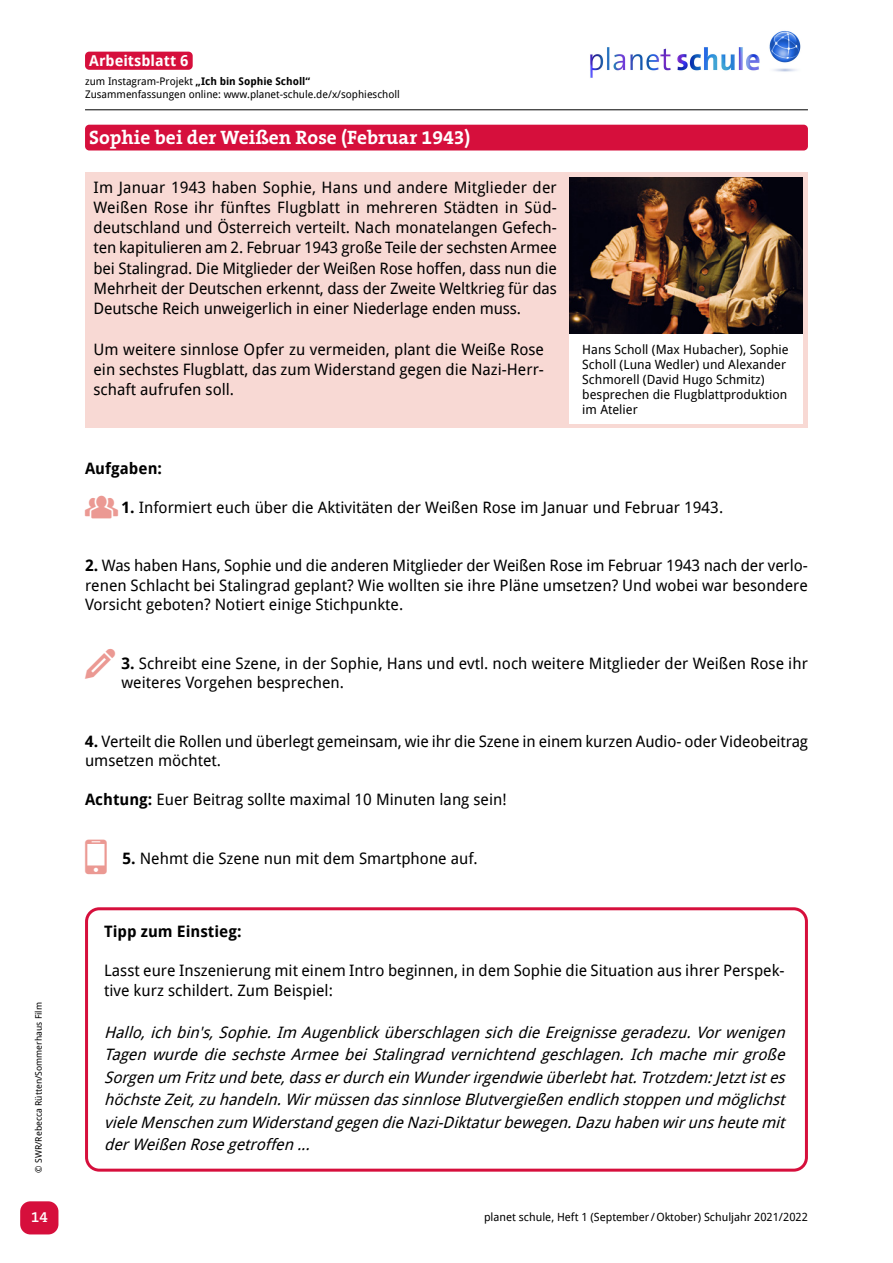
<style>
.page{position:relative;width:893px;height:1263px;background:#fff}
.page>*{position:absolute;margin:0;border:0;box-sizing:border-box;transform-origin:0 0}
.t1{font:34.5px "Ico Moon Free";color:#eb9993}
.t2{font:700 19.5px "The Serif B7";color:#fff}
.t3{font:15.75px/20.2px "Droid Sans";color:#000;text-align:justify}
.t4{font:italic 15.75px/22.5px "Droid Sans";color:#000;text-align:justify}
.t5{font:700 15.75px "Droid Sans";color:#000}
.t6{font:700 15px "Droid Sans";color:#fff}
.t7{font:600 15px "The Serif B6";color:#fff}
.t8{font:12.75px/15px "Droid Sans";color:#000}
.t9{font:11.25px "Droid Sans";color:#000}
.t10{font:10.5px/12.6px "Droid Sans";color:#000}
.t11{font:9px "Droid Sans";color:#000}
.s1{font-weight:700}
</style>
<div class="page">
<hr style="left:85px;top:109px;width:723px;height:1px;background:#000">
<div style="left:85px;top:52px;width:108px;height:18px;background:#d60f3c;border-radius:4px"></div>
<div style="left:85px;top:172px;width:723px;height:154px;background:#f8d9d4"></div>
<div style="left:85px;top:314px;width:723px;height:33px;background:#f8d9d4"></div>
<div style="left:85px;top:334px;width:723px;height:73px;background:#f8d9d4"></div>
<div style="left:85px;top:394px;width:723px;height:34px;background:#f8d9d4"></div>
<div style="left:20px;top:1201px;width:38px;height:33px;background:#d60f3c;border-radius:10px"></div>
<div style="left:85px;top:125px;width:723px;height:25px;background:#d60f3c;border-radius:4px"></div>
<img style="left:570px;top:177px;width:233px;height:157px">
<div style="left:570px;top:334px;width:233px;height:90px;background:#fff"></div>
<div style="left:85px;top:907px;width:723px;height:264px;border:3px solid #d60f3c;border-radius:13px"></div>
<img style="left:590px;top:30px;width:211px;height:48px">
<p class="t11" style="left:34px;top:1172px;width:172px;rotate:-90deg">© SWR/Rebecca Rütten/Sommerhaus Film</p>
<p class="t7" style="left:31px;top:1208px;width:18px">14</p>
<p class="t6" style="left:89px;top:52px;width:101px">Arbeitsblatt 6</p>
<p class="t10" style="left:85px;top:75px;width:316px">zum Instagram-Projekt <span class="s1">„Ich bin Sophie Scholl“<br></span>Zusammenfassungen online: www.planet-schule.de/x/sophiescholl</p>
<p class="t2" style="left:89px;top:127px;width:383px">Sophie bei der Weißen Rose (Februar 1943)</p>
<p class="t3" style="left:94px;top:177px;width:465px">Im Januar 1943 haben Sophie, Hans und andere Mitglieder der Weißen Rose ihr fünftes Flugblatt in mehreren Städten in Süd&shy;deutschland und Österreich verteilt. Nach monatelangen Gefech&shy;ten kapitulieren am 2. Februar 1943 große Teile der sechsten Armee bei Stalingrad. Die Mitglieder der Weißen Rose hoffen, dass nun die Mehrheit der Deutschen erkennt, dass der Zweite Weltkrieg für das Deutsche Reich unweigerlich in einer Niederlage enden muss.</p>
<p class="t3" style="left:94px;top:339px;width:452px">Um weitere sinnlose Opfer zu vermeiden, plant die Weiße Rose ein sechstes Flugblatt, das zum Widerstand gegen die Nazi-Herr&shy;schaft aufrufen soll.</p>
<p class="t8" style="left:582px;top:342px;width:208px">Hans Scholl (Max Hubacher), Sophie<br>Scholl (Luna Wedler) und Alexander<br>Schmorell (David Hugo Schmitz) besprechen die Flugblattproduktion im Atelier</p>
<p class="t5" style="left:85px;top:459px;width:79px">Aufgaben:</p>
<p class="t3" style="left:122px;top:497px;width:603px"><span class="s1">1.</span> Informiert euch über die Aktivitäten der Weißen Rose im Januar und Februar 1943.</p>
<p class="t3" style="left:85px;top:556px;width:724px;line-height:19.5px"><span class="s1">2.</span> Was haben Hans, Sophie und die anderen Mitglieder der Weißen Rose im Februar 1943 nach der verlo&shy;renen Schlacht bei Stalingrad geplant? Wie wollten sie ihre Pläne umsetzen? Und wobei war besondere Vorsicht geboten? Notiert einige Stichpunkte.</p>
<p class="t3" style="left:122px;top:654px;width:688px;line-height:19.5px"><span class="s1">3.</span> Schreibt eine Szene, in der Sophie, Hans und evtl. noch weitere Mitglieder der Weißen Rose ihr weiteres Vorgehen besprechen.</p>
<p class="t3" style="left:85px;top:732px;width:724px;line-height:19.5px"><span class="s1">4.</span> Verteilt die Rollen und überlegt gemeinsam, wie ihr die Szene in einem kurzen Audio- oder Videobeitrag umsetzen möchtet.</p>
<p class="t3" style="left:85px;top:790px;width:423px"><span class="s1">Achtung:</span> Euer Beitrag sollte maximal 10 Minuten lang sein!</p>
<h1 class="t1" style="left:79px;top:840px;width:36px">●●□■</h1>
<p class="t3" style="left:123px;top:848px;width:357px"><span class="s1">5.</span> Nehmt die Szene nun mit dem Smartphone auf.</p>
<p class="t5" style="left:104px;top:923px;width:139px">Tipp zum Einstieg:</p>
<p class="t3" style="left:104px;top:961px;width:682px;line-height:19.5px">Lasst eure Inszenierung mit einem Intro beginnen, in dem Sophie die Situation aus ihrer Perspek&shy;tive kurz schildert. Zum Beispiel:</p>
<p class="t4" style="left:104px;top:1021px;width:687px">Hallo,ich bin's,Sophie.Im Augenblicküberschlagen sich dieEreignissegeradezu.Vorwenigen Tagen wurde die sechste Armee bei Stalingrad vernichtend geschlagen. Ich mache mir große Sorgen um Fritzund bete,dasserdurch ein Wunderirgendwieüberlebthat.Trotzdem:Jetztistes höchsteZeit,zu handeln.Wirmüssen dassinnloseBlutvergießen endlich stoppen und möglichst vieleMenschen zum Widerstand gegen dieNazi-Diktaturbewegen.Dazu haben wirunsheutemit derWeißen Rosegetroffen ...</p>
<p class="t9" style="left:484px;top:1211px;width:325px">planet schule, Heft 1 (September/Oktober) Schuljahr 2021/2022</p>
</div>
